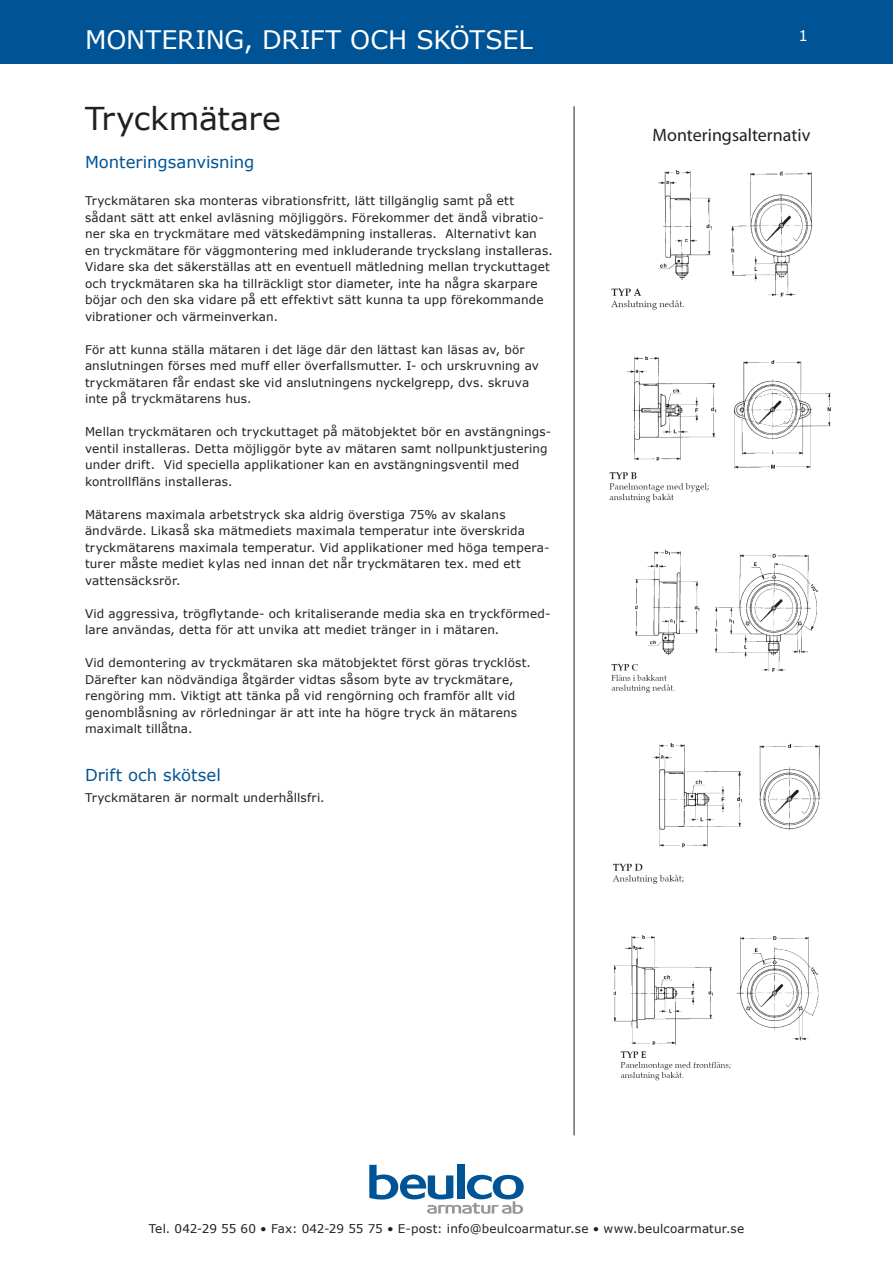
<style>
.page{position:relative;width:893px;height:1263px;background:#fff}
.page>*{position:absolute;margin:0;border:0;box-sizing:border-box;transform-origin:0 0}
.Rubrik{font:31.5px "Verdana";letter-spacing:-.01em;color:#231f20}
.Vinjettext{font:25.5px "Verdana";letter-spacing:-.005em;color:#fff}
.t1{font:18px "Myriad Pro";color:#231f20}
.Mellanrubrik{font:16.5px "Verdana";color:#005495}
.t2{font:15px "Verdana";color:#fff}
.Brödtext{font:12px/16.5px "Verdana";letter-spacing:.01em;color:#231f20}
</style>
<div class="page">
<div style="left:0;top:0;width:893px;height:64px;background:#005495"></div>
<hr style="left:574px;top:106px;width:1px;height:1029px;background:#231f20">
<svg style="left:369px;top:1165px;width:155px;height:49px"></svg>
<img style="left:611px;top:170px;width:202px;height:140px">
<img style="left:610px;top:356px;width:221px;height:147px">
<img style="left:611px;top:549px;width:207px;height:144px">
<img style="left:612px;top:743px;width:208px;height:141px">
<img style="left:613px;top:935px;width:206px;height:146px">
<p class="Vinjettext" style="left:85px;top:22px;width:449px">MONTERING, DRIFT OCH SKÖTSEL</p>
<p class="Rubrik" style="left:85px;top:97px;width:197px">Tryckmätare</p>
<p class="Mellanrubrik" style="left:85px;top:151px;width:171px">Monteringsanvisning</p>
<p class="Brödtext" style="left:85px;top:192px;width:469px">Tryckmätaren ska monteras vibrationsfritt, lätt tillgänglig samt på ett sådant sätt att enkel avläsning möjliggörs. Förekommer det ändå vibratio&shy;ner ska en tryckmätare med vätskedämpning installeras. Alternativt kan en tryckmätare för väggmontering med inkluderande tryckslang installeras.<br>Vidare ska det säkerställas att en eventuell mätledning mellan tryckuttaget och tryckmätaren ska ha tillräckligt stor diameter, inte ha några skarpare böjar och den ska vidare på ett effektivt sätt kunna ta upp förekommande vibrationer och värmeinverkan.</p>
<p class="Brödtext" style="left:85px;top:341px;width:455px">För att kunna ställa mätaren i det läge där den lättast kan läsas av, bör anslutningen förses med muff eller överfallsmutter. I- och urskruvning av tryckmätaren får endast ske vid anslutningens nyckelgrepp, dvs. skruva inte på tryckmätarens hus.</p>
<p class="Brödtext" style="left:85px;top:423px;width:468px">Mellan tryckmätaren och tryckuttaget på mätobjektet bör en avstängnings&shy;ventil installeras. Detta möjliggör byte av mätaren samt nollpunktjustering under drift. Vid speciella applikationer kan en avstängningsventil med kontrollfläns installeras.</p>
<p class="Brödtext" style="left:85px;top:506px;width:466px">Mätarens maximala arbetstryck ska aldrig överstiga 75% av skalans ändvärde. Likaså ska mätmediets maximala temperatur inte överskrida tryckmätarens maximala temperatur. Vid applikationer med höga tempera&shy;turer måste mediet kylas ned innan det når tryckmätaren tex. med ett vattensäcksrör.</p>
<p class="Brödtext" style="left:85px;top:605px;width:467px">Vid aggressiva, trögflytande- och kritaliserande media ska en tryckförmed&shy;lare användas, detta för att unvika att mediet tränger in i mätaren.</p>
<p class="Brödtext" style="left:85px;top:654px;width:447px">Vid demontering av tryckmätaren ska mätobjektet först göras trycklöst.<br>Därefter kan nödvändiga åtgärder vidtas såsom byte av tryckmätare, rengöring mm. Viktigt att tänka på vid rengörning och framför allt vid genomblåsning av rörledningar är att inte ha högre tryck än mätarens maximalt tillåtna.</p>
<p class="Mellanrubrik" style="left:85px;top:764px;width:137px">Drift och skötsel</p>
<p class="Brödtext" style="left:85px;top:789px;width:241px">Tryckmätaren är normalt underhållsfri.</p>
<p class="t2" style="left:798px;top:25px;width:11px">1</p>
<p class="t1" style="left:653px;top:124px;width:159px">Monteringsalternativ</p>
<p class="Brödtext" style="left:149px;top:1220px;width:597px">Tel. 042-29 55 60 • Fax: 042-29 55 75 • E-post: info@beulcoarmatur.se • www.beulcoarmatur.se</p>
</div>
